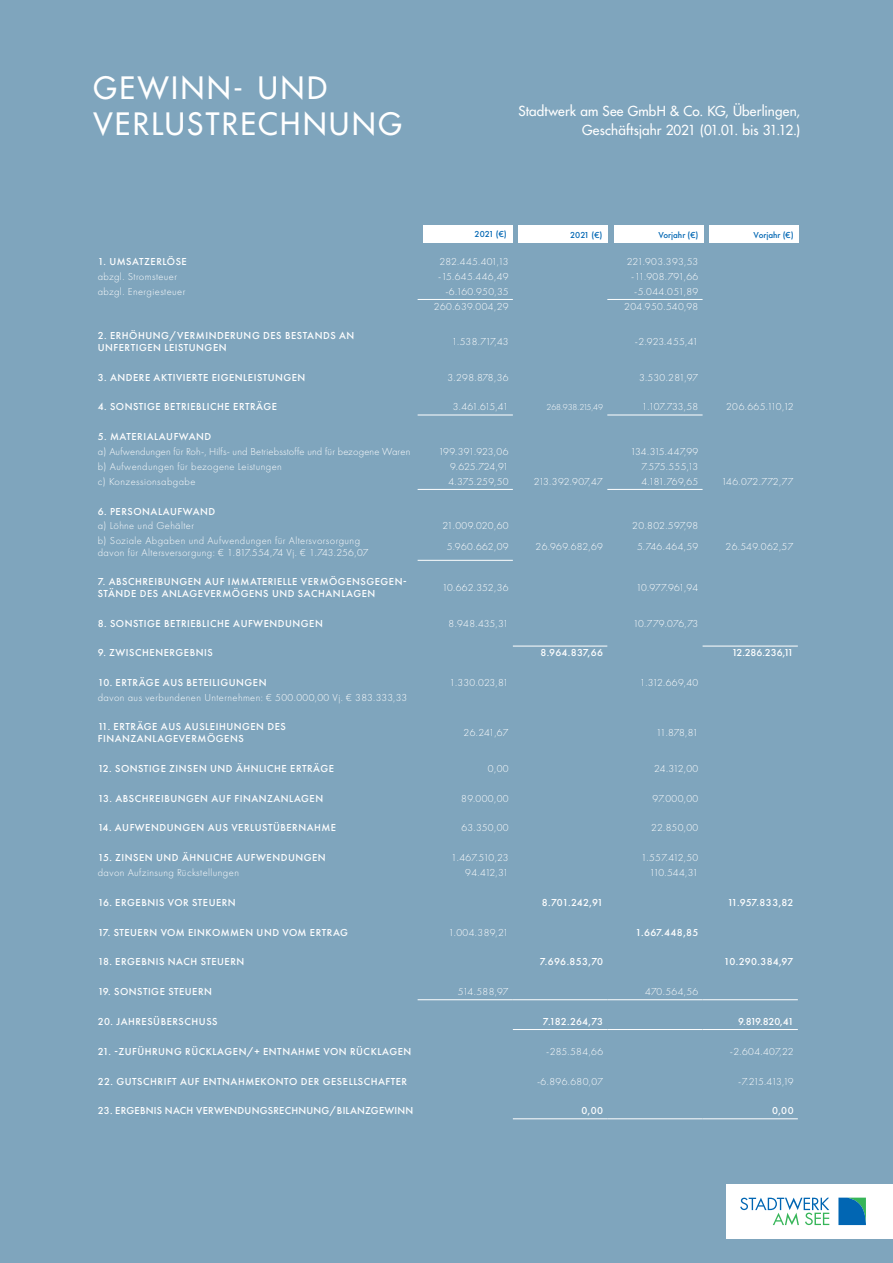
<style>
.page{position:relative;width:893px;height:1263px;background:#7fa5bd}
.page>*{position:absolute;margin:0;border:0;box-sizing:border-box;transform-origin:0 0}
.t1{font:500 30px/36px "Futura Std";letter-spacing:.085em;color:#fff}
.t2{font:500 13.5px/19.5px "Futura Std";letter-spacing:.01em;color:#fff;text-align:right}
.t3{font:300 10.5px/12px "Futura PT";letter-spacing:.04em;color:#fff}
.t4{font:500 10.5px/12px "Futura PT";letter-spacing:.05em;color:#fff}
.t5{font:300 10.5px "Futura PT";letter-spacing:.015em;color:#fff}
.t6{font:500 10.5px "Futura PT";letter-spacing:.02em;color:#fff}
.t7{font:300 10.5px "Futura PT";letter-spacing:.005em;color:#fff}
.t8{font:300 10.5px "Futura PT";color:#fff}
.t9{font:300 10.5px "Futura PT";letter-spacing:-.015em;color:#fff}
.t10{font:500 10.5px "Futura PT";letter-spacing:-.015em;color:#fff}
.t11{font:500 10.5px "Futura PT";color:#fff}
.t12{font:500 10.5px "Futura PT";letter-spacing:.005em;color:#fff}
.t13{font:500 9px "Futura PT";color:#0166b3}
.t14{font:300 9px "Futura PT";color:#fff}
</style>
<div class="page">
<div style="left:726px;top:1184px;width:167px;height:55px;background:#fff"></div>
<svg style="left:740px;top:1197px;width:89px;height:28px"></svg>
<svg style="left:838px;top:1197px;width:28px;height:28px"></svg>
<hr style="left:418px;top:299px;width:95px;height:1px;background:#fff">
<hr style="left:607px;top:299px;width:96px;height:1px;background:#fff">
<hr style="left:418px;top:415px;width:95px;height:1px;background:#fff">
<hr style="left:607px;top:415px;width:96px;height:1px;background:#fff">
<hr style="left:418px;top:489px;width:95px;height:1px;background:#fff">
<hr style="left:607px;top:489px;width:96px;height:1px;background:#fff">
<hr style="left:418px;top:560px;width:95px;height:1px;background:#fff">
<hr style="left:418px;top:999px;width:95px;height:1px;background:#fff">
<hr style="left:513px;top:999px;width:94px;height:1px;background:#fff">
<hr style="left:607px;top:999px;width:96px;height:1px;background:#fff">
<hr style="left:703px;top:999px;width:95px;height:1px;background:#fff">
<hr style="left:513px;top:1029px;width:94px;height:1px;background:#fff">
<hr style="left:607px;top:1029px;width:96px;height:1px;background:#fff">
<hr style="left:703px;top:1029px;width:95px;height:1px;background:#fff">
<hr style="left:513px;top:1118px;width:94px;height:1px;background:#fff">
<hr style="left:607px;top:1118px;width:96px;height:1px;background:#fff">
<hr style="left:703px;top:1118px;width:95px;height:1px;background:#fff">
<hr style="left:513px;top:646px;width:94px;height:1px;background:#fff">
<hr style="left:703px;top:646px;width:95px;height:1px;background:#fff">
<div style="left:519px;top:226px;width:89px;height:17px;background:#fff"></div>
<div style="left:614px;top:225px;width:90px;height:18px;background:#fff"></div>
<div style="left:423px;top:225px;width:90px;height:18px;background:#fff"></div>
<div style="left:709px;top:225px;width:90px;height:18px;background:#fff"></div>
<h1 class="t1" style="left:94px;top:70px;width:310px">GEWINN- UND<br>VERLUSTRECHNUNG</h1>
<p class="t2" style="left:518px;top:101px;width:283px">Stadtwerk am See GmbH &amp; Co. KG, Überlingen,<br>Geschäftsjahr 2021 (01.01. bis 31.12.)</p>
<p class="t13" style="left:475px;top:229px;width:34px">2021 (€)</p>
<p class="t13" style="left:570px;top:229px;width:34px">2021 (€)</p>
<p class="t13" style="left:658px;top:229px;width:42px">Vorjahr (€)</p>
<p class="t13" style="left:754px;top:229px;width:42px">Vorjahr (€)</p>
<p class="t4" style="left:98px;top:256px;width:91px">1. UMSATZERLÖSE</p>
<p class="t3" style="left:439px;top:256px;width:71px">282.445.401,13</p>
<p class="t3" style="left:627px;top:256px;width:73px">221.903.393,53</p>
<p class="t3" style="left:98px;top:271px;width:81px">abzgl. Stromsteuer</p>
<p class="t3" style="left:438px;top:271px;width:72px">-15.645.446,49</p>
<p class="t3" style="left:631px;top:271px;width:69px">-11.908.791,66</p>
<p class="t3" style="left:98px;top:285px;width:89px">abzgl. Energiesteuer</p>
<p class="t3" style="left:445px;top:285px;width:65px">-6.160.950,35</p>
<p class="t3" style="left:634px;top:285px;width:66px">-5.044.051,89</p>
<p class="t3" style="left:434px;top:300px;width:76px">260.639.004,29</p>
<p class="t3" style="left:624px;top:300px;width:76px">204.950.540,98</p>
<p class="t4" style="left:98px;top:330px;width:258px">2. ERHÖHUNG/VERMINDERUNG DES BESTANDS AN<br>UNFERTIGEN LEISTUNGEN</p>
<p class="t3" style="left:452px;top:336px;width:58px">1.538.717,43</p>
<p class="t3" style="left:635px;top:336px;width:65px">-2.923.455,41</p>
<p class="t4" style="left:98px;top:371px;width:209px">3. ANDERE AKTIVIERTE EIGENLEISTUNGEN</p>
<p class="t3" style="left:447px;top:371px;width:63px">3.298.878,36</p>
<p class="t3" style="left:639px;top:371px;width:61px">3.530.281,97</p>
<p class="t4" style="left:98px;top:401px;width:181px">4. SONSTIGE BETRIEBLICHE ERTRÄGE</p>
<p class="t3" style="left:453px;top:401px;width:57px">3.461.615,41</p>
<p class="t14" style="left:546px;top:402px;width:58px">268.938.215,49</p>
<p class="t3" style="left:642px;top:401px;width:58px">1.107.733,58</p>
<p class="t3" style="left:726px;top:401px;width:69px">206.665.110,12</p>
<p class="t4" style="left:98px;top:431px;width:115px">5. MATERIALAUFWAND</p>
<p class="t5" style="left:98px;top:446px;width:314px">a) Aufwendungen für Roh-, Hilfs- und Betriebsstoffe und für bezogene Waren</p>
<p class="t7" style="left:439px;top:446px;width:71px">199.391.923,06</p>
<p class="t8" style="left:631px;top:446px;width:69px">134.315.447,99</p>
<p class="t3" style="left:98px;top:460px;width:186px">b) Aufwendungen für bezogene Leistungen</p>
<p class="t3" style="left:450px;top:460px;width:60px">9.625.724,91</p>
<p class="t3" style="left:641px;top:460px;width:58px">7.575.555,13</p>
<p class="t3" style="left:98px;top:475px;width:99px">c) Konzessionsabgabe</p>
<p class="t3" style="left:448px;top:475px;width:62px">4.375.259,50</p>
<p class="t5" style="left:534px;top:475px;width:71px">213.392.907,47</p>
<p class="t3" style="left:641px;top:475px;width:58px">4.181.769,65</p>
<p class="t5" style="left:722px;top:475px;width:74px">146.072.772,77</p>
<p class="t4" style="left:98px;top:505px;width:119px">6. PERSONALAUFWAND</p>
<p class="t3" style="left:98px;top:520px;width:98px">a) Löhne und Gehälter</p>
<p class="t3" style="left:443px;top:520px;width:68px">21.009.020,60</p>
<p class="t3" style="left:632px;top:520px;width:68px">20.802.597,98</p>
<p class="t3" style="left:98px;top:535px;width:272px">b) Soziale Abgaben und Aufwendungen für Altersvorsorgung davon für Altersversorgung: € 1.817.554,74 Vj. € 1.743.256,07</p>
<p class="t3" style="left:447px;top:541px;width:63px">5.960.662,09</p>
<p class="t3" style="left:535px;top:541px;width:69px">26.969.682,69</p>
<p class="t3" style="left:637px;top:541px;width:63px">5.746.464,59</p>
<p class="t3" style="left:726px;top:541px;width:70px">26.549.062,57</p>
<p class="t4" style="left:98px;top:576px;width:310px">7. ABSCHREIBUNGEN AUF IMMATERIELLE VERMÖGENSGEGEN-<br>STÄNDE DES ANLAGEVERMÖGENS UND SACHANLAGEN</p>
<p class="t7" style="left:442px;top:582px;width:68px">10.662.352,36</p>
<p class="t5" style="left:636px;top:582px;width:64px">10.977.961,94</p>
<p class="t4" style="left:98px;top:617px;width:227px">8. SONSTIGE BETRIEBLICHE AUFWENDUNGEN</p>
<p class="t3" style="left:449px;top:617px;width:62px">8.948.435,31</p>
<p class="t9" style="left:633px;top:617px;width:67px">10.779.076,73</p>
<p class="t4" style="left:98px;top:647px;width:117px">9. ZWISCHENERGEBNIS</p>
<p class="t4" style="left:540px;top:647px;width:64px">8.964.837,66</p>
<p class="t10" style="left:732px;top:646px;width:63px">12.286.236,11</p>
<p class="t4" style="left:98px;top:677px;width:170px">10. ERTRÄGE AUS BETEILIGUNGEN</p>
<p class="t3" style="left:449px;top:677px;width:61px">1.330.023,81</p>
<p class="t3" style="left:640px;top:677px;width:60px">1.312.669,40</p>
<p class="t3" style="left:98px;top:692px;width:311px">davon aus verbundenen Unternehmen: € 500.000,00 Vj. € 383.333,33</p>
<p class="t4" style="left:98px;top:721px;width:190px">11. ERTRÄGE AUS AUSLEIHUNGEN DES<br>FINANZANLAGEVERMÖGENS</p>
<p class="t3" style="left:464px;top:727px;width:47px">26.241,67</p>
<p class="t3" style="left:656px;top:727px;width:44px">11.878,81</p>
<p class="t4" style="left:98px;top:762px;width:238px">12. SONSTIGE ZINSEN UND ÄHNLICHE ERTRÄGE</p>
<p class="t3" style="left:488px;top:762px;width:22px">0,00</p>
<p class="t3" style="left:654px;top:762px;width:46px">24.312,00</p>
<p class="t4" style="left:98px;top:792px;width:227px">13. ABSCHREIBUNGEN AUF FINANZANLAGEN</p>
<p class="t3" style="left:461px;top:792px;width:49px">89.000,00</p>
<p class="t3" style="left:652px;top:792px;width:47px">97.000,00</p>
<p class="t4" style="left:98px;top:822px;width:240px">14. AUFWENDUNGEN AUS VERLUSTÜBERNAHME</p>
<p class="t3" style="left:461px;top:822px;width:49px">63.350,00</p>
<p class="t3" style="left:651px;top:822px;width:49px">22.850,00</p>
<p class="t4" style="left:98px;top:852px;width:229px">15. ZINSEN UND ÄHNLICHE AUFWENDUNGEN</p>
<p class="t3" style="left:451px;top:852px;width:59px">1.467.510,23</p>
<p class="t3" style="left:641px;top:852px;width:59px">1.557.412,50</p>
<p class="t3" style="left:98px;top:867px;width:143px">davon Aufzinsung Rückstellungen</p>
<p class="t3" style="left:465px;top:867px;width:45px">94.412,31</p>
<p class="t3" style="left:649px;top:867px;width:50px">110.544,31</p>
<p class="t4" style="left:98px;top:896px;width:139px">16. ERGEBNIS VOR STEUERN</p>
<p class="t4" style="left:542px;top:896px;width:63px">8.701.242,91</p>
<p class="t11" style="left:727px;top:896px;width:68px">11.957.833,82</p>
<p class="t4" style="left:98px;top:926px;width:252px">17. STEUERN VOM EINKOMMEN UND VOM ERTRAG</p>
<p class="t3" style="left:448px;top:926px;width:62px">1.004.389,21</p>
<p class="t4" style="left:635px;top:926px;width:65px">1.667.448,85</p>
<p class="t4" style="left:98px;top:956px;width:148px">18. ERGEBNIS NACH STEUERN</p>
<p class="t4" style="left:540px;top:956px;width:65px">7.696.853,70</p>
<p class="t12" style="left:724px;top:956px;width:71px">10.290.384,97</p>
<p class="t4" style="left:98px;top:986px;width:116px">19. SONSTIGE STEUERN</p>
<p class="t3" style="left:458px;top:986px;width:52px">514.588,97</p>
<p class="t3" style="left:645px;top:986px;width:55px">470.564,56</p>
<p class="t4" style="left:98px;top:1015px;width:121px">20. JAHRESÜBERSCHUSS</p>
<p class="t4" style="left:543px;top:1015px;width:62px">7.182.264,73</p>
<p class="t4" style="left:738px;top:1015px;width:57px">9.819.820,41</p>
<p class="t4" style="left:98px;top:1045px;width:315px">21. -ZUFÜHRUNG RÜCKLAGEN/+ ENTNAHME VON RÜCKLAGEN</p>
<p class="t3" style="left:546px;top:1045px;width:59px">-285.584,66</p>
<p class="t3" style="left:730px;top:1045px;width:65px">-2.604.407,22</p>
<p class="t4" style="left:98px;top:1075px;width:311px">22. GUTSCHRIFT AUF ENTNAHMEKONTO DER GESELLSCHAFTER</p>
<p class="t3" style="left:537px;top:1075px;width:68px">-6.896.680,07</p>
<p class="t3" style="left:738px;top:1075px;width:57px">-7.215.413,19</p>
<p class="t6" style="left:98px;top:1104px;width:317px">23. ERGEBNIS NACH VERWENDUNGSRECHNUNG/BILANZGEWINN</p>
<p class="t4" style="left:581px;top:1105px;width:23px">0,00</p>
<p class="t4" style="left:772px;top:1105px;width:23px">0,00</p>
</div>
